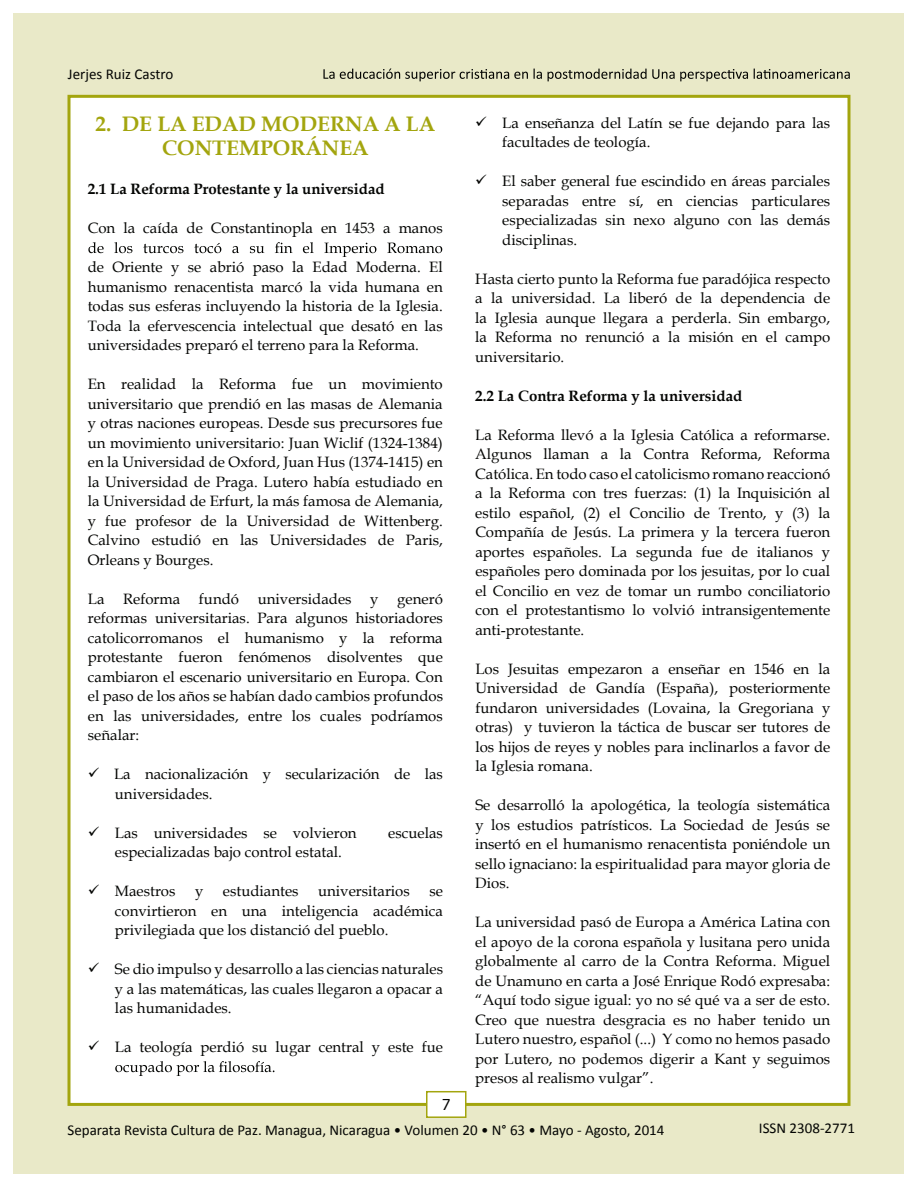
<style>
.page{position:relative;width:918px;height:1188px;background:#fff}
.page>*{position:absolute;margin:0;border:0;box-sizing:border-box;transform-origin:0 0}
.t1{font:700 21px/24.2px "Book Antiqua";color:#a3a50e;text-align:center}
.t2{font:15px/19.5px "Book Antiqua";color:#040503;text-align:justify}
.t3{font:15px "Calibri";color:#040503}
.t4{font:700 15px "Book Antiqua";color:#040503}
.t5{font:15px "Tahoma";color:#040503}
</style>
<div class="page">
<div style="left:14px;top:14px;width:890px;height:1160px;background:#e9e9c8"></div>
<div style="left:68px;top:95px;width:782px;height:1011px;background:#fff;border:3px solid #a3a50e"></div>
<div style="left:426px;top:1091px;width:40px;height:27px;background:#fff;border:2px solid #a3a50e"></div>
<svg style="left:323px;top:68px;width:527px;height:13px"></svg>
<svg style="left:88px;top:242px;width:354px;height:15px"></svg>
<svg style="left:115px;top:1061px;width:159px;height:15px"></svg>
<p class="t3" style="left:68px;top:64px;width:107px">Jerjes Ruiz Castro</p>
<h1 class="t1" style="left:96px;top:112px;width:341px">2. DE LA EDAD MODERNA A LA<br>CONTEMPORÁNEA</h1>
<p class="t4" style="left:88px;top:179px;width:299px">2.1 La Reforma Protestante y la universidad</p>
<p class="t2" style="left:88px;top:218px;width:356px">Con la caída de Constantinopla en 1453 a manos</p>
<p class="t2" style="left:88px;top:257px;width:357px">de Oriente y se abrió paso la Edad Moderna. El humanismo renacentista marcó la vida humana en todas sus esferas incluyendo la historia de la Iglesia.<br>Toda la efervescencia intelectual que desató en las universidades preparó el terreno para la Reforma.</p>
<p class="t2" style="left:88px;top:374px;width:357px">En realidad la Reforma fue un movimiento universitario que prendió en las masas de Alemania y otras naciones europeas. Desde sus precursores fue un movimiento universitario: Juan Wiclif (1324-1384) en la Universidad de Oxford, Juan Hus (1374-1415) en la Universidad de Praga. Lutero había estudiado en la Universidad de Erfurt, la más famosa de Alemania, y fue profesor de la Universidad de Wittenberg.<br>Calvino estudió en las Universidades de Paris, Orleans y Bourges.</p>
<p class="t2" style="left:88px;top:589px;width:357px">La Reforma fundó universidades y generó reformas universitarias. Para algunos historiadores catolicorromanos el humanismo y la reforma protestante fueron fenómenos disolventes que cambiaron el escenario universitario en Europa. Con el paso de los años se habían dado cambios profundos en las universidades, entre los cuales podríamos señalar:</p>
<p class="t2" style="left:115px;top:764px;width:330px;text-indent:-27px">✓ La nacionalización y secularización de las universidades.</p>
<p class="t2" style="left:88px;top:823px;width:270px">✓ Las universidades se volvieron</p>
<p class="t2" style="left:388px;top:823px;width:56px">escuelas</p>
<p class="t2" style="left:115px;top:842px;width:229px">especializadas bajo control estatal.</p>
<p class="t2" style="left:88px;top:881px;width:89px">✓ Maestros</p>
<p class="t2" style="left:195px;top:881px;width:10px">y</p>
<p class="t2" style="left:223px;top:881px;width:77px">estudiantes</p>
<p class="t2" style="left:318px;top:881px;width:93px">universitarios</p>
<p class="t2" style="left:502px;top:112px;width:330px;text-indent:-27px">✓ La enseñanza del Latín se fue dejando para las facultades de teología.</p>
<p class="t2" style="left:502px;top:171px;width:330px;text-indent:-27px">✓ El saber general fue escindido en áreas parciales separadas entre sí, en ciencias particulares especializadas sin nexo alguno con las demás disciplinas.</p>
<p class="t2" style="left:475px;top:268px;width:357px">Hasta cierto punto la Reforma fue paradójica respecto a la universidad. La liberó de la dependencia de la Iglesia aunque llegara a perderla. Sin embargo, la Reforma no renunció a la misión en el campo universitario.</p>
<p class="t4" style="left:475px;top:385px;width:269px">2.2 La Contra Reforma y la universidad</p>
<p class="t2" style="left:475px;top:424px;width:357px">La Reforma llevó a la Iglesia Católica a reformarse.<br>Algunos llaman a la Contra Reforma, Reforma Católica. En todo caso el catolicismo romano reaccionó a la Reforma con tres fuerzas: (1) la Inquisición al estilo español, (2) el Concilio de Trento, y (3) la Compañía de Jesús. La primera y la tercera fueron aportes españoles. La segunda fue de italianos y españoles pero dominada por los jesuitas, por lo cual el Concilio en vez de tomar un rumbo conciliatorio con el protestantismo lo volvió intransigentemente anti-protestante.</p>
<p class="t2" style="left:475px;top:658px;width:357px">Los Jesuitas empezaron a enseñar en 1546 en la Universidad de Gandía (España), posteriormente fundaron universidades (Lovaina, la Gregoriana y otras) y tuvieron la táctica de buscar ser tutores de los hijos de reyes y nobles para inclinarlos a favor de la Iglesia romana.</p>
<p class="t2" style="left:475px;top:795px;width:357px">Se desarrolló la apologética, la teología sistemática y los estudios patrísticos. La Sociedad de Jesús se insertó en el humanismo renacentista poniéndole un sello ignaciano: la espiritualidad para mayor gloria de Dios.</p>
<p class="t2" style="left:475px;top:912px;width:357px">La universidad pasó de Europa a América Latina con el apoyo de la corona española y lusitana pero unida globalmente al carro de la Contra Reforma. Miguel de Unamuno en carta a José Enrique Rodó expresaba: “Aquí todo sigue igual: yo no sé qué va a ser de esto.<br>Creo que nuestra desgracia es no haber tenido un Lutero nuestro, español (...) Y como no hemos pasado por Lutero, no podemos digerir a Kant y seguimos presos al realismo vulgar”.</p>
<p class="t3" style="left:759px;top:1118px;width:98px">ISSN 2308-2771</p>
<p class="t2" style="left:115px;top:881px;width:330px;text-indent:314px">se convirtieron en una inteligencia académica privilegiada que los distanció del pueblo.</p>
<p class="t2" style="left:115px;top:959px;width:330px;text-indent:-27px">✓ Se dio impulso y desarrollo a las ciencias naturales y a las matemáticas, las cuales llegaron a opacar a las humanidades.</p>
<p class="t2" style="left:88px;top:1037px;width:357px">✓ La teología perdió su lugar central y este fue</p>
<p class="t5" style="left:442px;top:1094px;width:10px">7</p>
<p class="t3" style="left:68px;top:1121px;width:598px">Separata Revista Cultura de Paz. Managua, Nicaragua • Volumen 20 • N° 63 • Mayo - Agosto, 2014</p>
</div>
